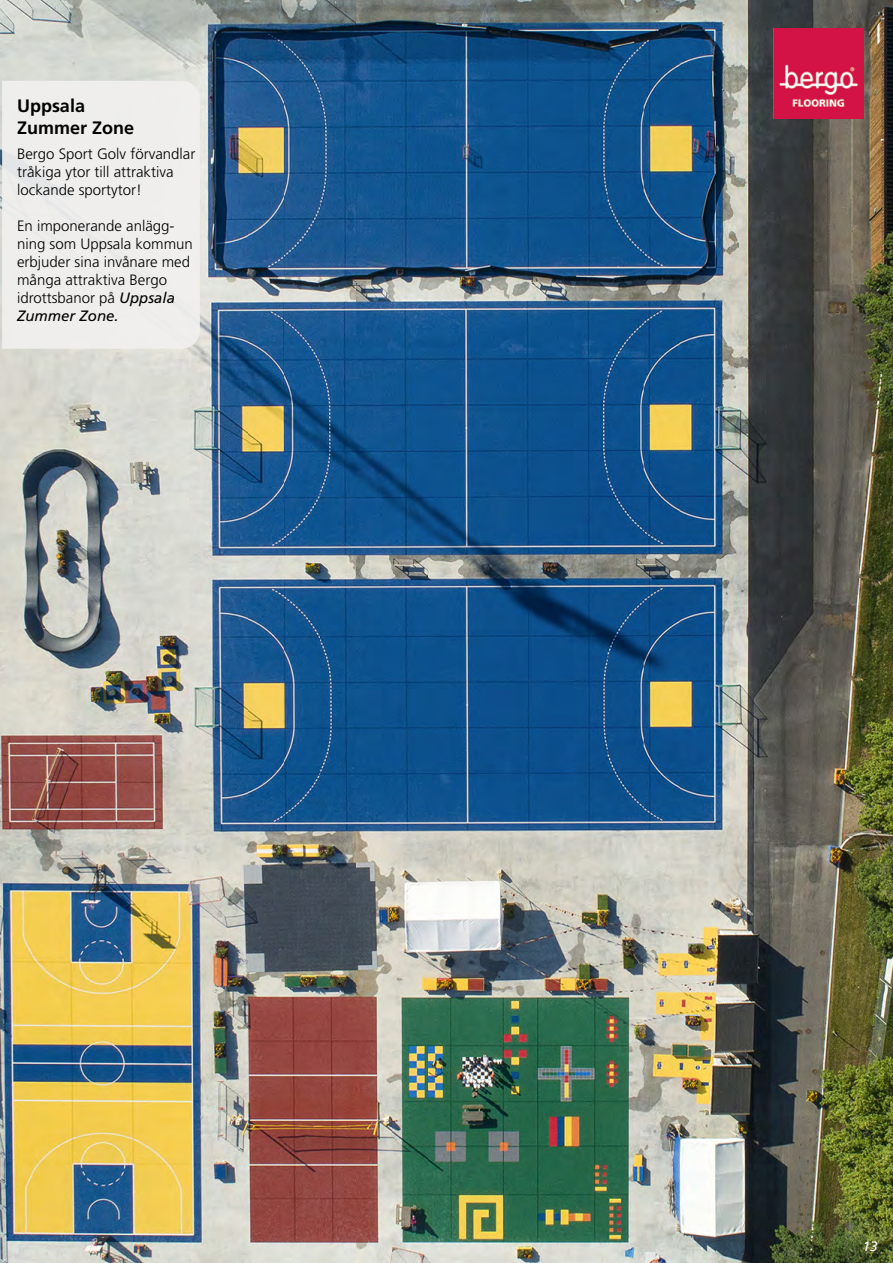
<style>
.page{position:relative;width:893px;height:1263px;background:#fff}
.page>*{position:absolute;margin:0;border:0;box-sizing:border-box;transform-origin:0 0}
.t1{font:700 18px/21.6px "Frutiger";color:#000}
.t2{font:300 15px/18px "Frutiger";color:#000}
.t3{font:italic 13.5px "Frutiger";color:#fff}
.s1{font-weight:400;font-style:italic}
</style>
<div class="page">
<img style="left:0;top:0;width:893px;height:1263px">
<img style="left:774px;top:29px;width:89px;height:90px">
<div style="left:2px;top:81px;width:198px;height:268px;background:#efeeed"></div>
<p class="t1" style="left:17px;top:95px;width:119px">Uppsala<br>Zummer Zone</p>
<p class="t2" style="left:17px;top:145px;width:180px">Bergo Sport Golv förvandlar tråkiga ytor till attraktiva lockande sportytor!</p>
<p class="t2" style="left:17px;top:217px;width:177px">En imponerande anlägg&shy;ning som Uppsala kommun erbjuder sina invånare med många attraktiva Bergo idrottsbanor på <span class="s1">Uppsala<br>Zummer Zone.</span></p>
<p class="t3" style="left:863px;top:1238px;width:17px">13</p>
</div>
